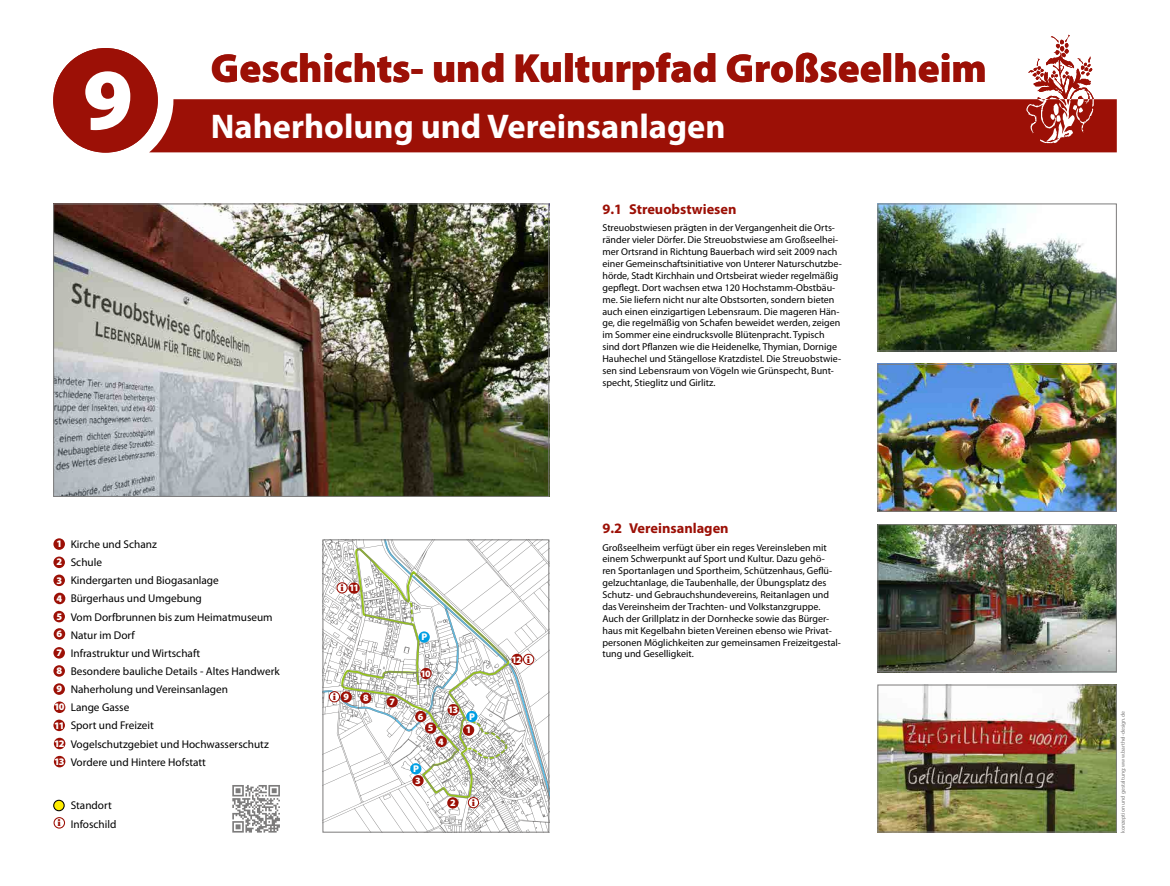
<style>
.page{position:relative;width:1170px;height:886px;background:#fff}
.page>*{position:absolute;margin:0;border:0;box-sizing:border-box;transform-origin:0 0}
.t1{font:900 87.5px "Myriad Pro";color:#fff}
.t2{font:900 40.62px "Myriad Pro";color:#9c1006}
.t3{font:700 34.38px "Myriad Pro";color:#fff}
.headline{font:700 14.38px "Myriad Pro";color:#9c1006}
.t4{font:11.25px/18.1px "Myriad Pro";color:#000}
.lauftext{font:10px/11.9px "Myriad Pro";color:#000}
.t5{font:900 10px "Myriad Pro";color:#fff}
.t6{font:900 9.81px "Myriad Pro";color:#fff}
.t7{font:700 9.81px "URW Bodoni T";color:#9c1006}
.t8{font:5.62px "Myriad Pro";color:#7c7b7b}
.s1{font-weight:900;font-size:10px;color:#fff}
.s2{font-family:"URW Bodoni T";font-weight:700;font-size:10px;color:#9c1006}
</style>
<div class="page">
<div style="left:53px;top:538px;width:12px;height:12px;background:#9c1006;border-radius:50%"></div>
<div style="left:53px;top:556px;width:12px;height:12px;background:#9c1006;border-radius:50%"></div>
<div style="left:53px;top:574px;width:12px;height:12px;background:#9c1006;border-radius:50%"></div>
<div style="left:54px;top:593px;width:11px;height:11px;background:#9c1006;border-radius:50%"></div>
<div style="left:53px;top:611px;width:12px;height:11px;background:#9c1006;border-radius:50%"></div>
<div style="left:54px;top:628px;width:11px;height:12px;background:#9c1006;border-radius:50%"></div>
<div style="left:53px;top:647px;width:12px;height:11px;background:#9c1006;border-radius:50%"></div>
<div style="left:53px;top:665px;width:12px;height:12px;background:#9c1006;border-radius:50%"></div>
<div style="left:53px;top:683px;width:12px;height:12px;background:#9c1006;border-radius:50%"></div>
<div style="left:54px;top:701px;width:11px;height:12px;background:#9c1006;border-radius:50%"></div>
<div style="left:53px;top:719px;width:12px;height:12px;background:#9c1006;border-radius:50%"></div>
<div style="left:54px;top:738px;width:11px;height:11px;background:#9c1006;border-radius:50%"></div>
<div style="left:54px;top:756px;width:11px;height:11px;background:#9c1006;border-radius:50%"></div>
<div style="left:54px;top:800px;width:10px;height:11px;background:#ffed00;border-radius:50%"></div>
<div style="left:53px;top:800px;width:12px;height:11px;border:1px solid #000;border-radius:50%"></div>
<div style="left:54px;top:817px;width:11px;height:11px;border:1px solid #9c1006;border-radius:50%"></div>
<svg style="left:537px;top:541px;width:10px;height:289px"></svg>
<svg style="left:324px;top:541px;width:213px;height:289px"></svg>
<div style="left:322px;top:539px;width:227px;height:293px;border:1px solid #7c7b7b"></div>
<div style="left:447px;top:704px;width:12px;height:11px;background:#9c1006;border-radius:50%"></div>
<svg style="left:232px;top:785px;width:48px;height:47px"></svg>
<div style="left:340px;top:691px;width:12px;height:11px;background:#9c1006;border-radius:50%"></div>
<div style="left:360px;top:692px;width:11px;height:12px;background:#9c1006;border-radius:50%"></div>
<div style="left:386px;top:696px;width:12px;height:11px;background:#9c1006;border-radius:50%"></div>
<div style="left:415px;top:711px;width:11px;height:11px;background:#9c1006;border-radius:50%"></div>
<div style="left:425px;top:722px;width:11px;height:12px;background:#9c1006;border-radius:50%"></div>
<div style="left:435px;top:736px;width:12px;height:11px;background:#9c1006;border-radius:50%"></div>
<div style="left:463px;top:724px;width:11px;height:12px;background:#9c1006;border-radius:50%"></div>
<div style="left:447px;top:797px;width:11px;height:11px;background:#9c1006;border-radius:50%"></div>
<div style="left:412px;top:775px;width:11px;height:11px;background:#9c1006;border-radius:50%"></div>
<div style="left:329px;top:692px;width:10px;height:10px;background:#fff;border-radius:50%"></div>
<div style="left:329px;top:691px;width:11px;height:11px;border:1px solid #9c1006;border-radius:50%"></div>
<div style="left:468px;top:797px;width:10px;height:11px;background:#fff;border-radius:50%"></div>
<div style="left:468px;top:797px;width:11px;height:11px;border:1px solid #9c1006;border-radius:50%"></div>
<div style="left:420px;top:668px;width:11px;height:11px;background:#9c1006;border-radius:50%"></div>
<div style="left:348px;top:582px;width:11px;height:12px;background:#9c1006;border-radius:50%"></div>
<div style="left:511px;top:654px;width:11px;height:11px;background:#9c1006;border-radius:50%"></div>
<div style="left:418px;top:631px;width:12px;height:12px;background:#009fe3;border-radius:50%"></div>
<div style="left:523px;top:654px;width:10px;height:10px;background:#fff;border-radius:50%"></div>
<div style="left:523px;top:654px;width:11px;height:11px;border:1px solid #9c1006;border-radius:50%"></div>
<div style="left:466px;top:711px;width:11px;height:11px;background:#009fe3;border-radius:50%"></div>
<div style="left:410px;top:763px;width:11px;height:11px;background:#009fe3;border-radius:50%"></div>
<div style="left:337px;top:583px;width:10px;height:10px;background:#fff;border-radius:50%"></div>
<div style="left:336px;top:582px;width:12px;height:11px;border:1px solid #9c1006;border-radius:50%"></div>
<div style="left:149px;top:99px;width:967px;height:53px;background:#9c1006"></div>
<div style="left:53px;top:48px;width:105px;height:105px;background:#9c1006;border-radius:50%"></div>
<svg style="left:1026px;top:35px;width:67px;height:108px"></svg>
<img style="left:879px;top:205px;width:235px;height:144px">
<div style="left:877px;top:203px;width:239px;height:148px;border:1px solid #7c7b7b"></div>
<img style="left:879px;top:366px;width:235px;height:144px">
<div style="left:877px;top:364px;width:239px;height:148px;border:1px solid #7c7b7b"></div>
<img style="left:879px;top:526px;width:235px;height:144px">
<div style="left:877px;top:524px;width:239px;height:148px;border:1px solid #7c7b7b"></div>
<img style="left:879px;top:686px;width:235px;height:144px">
<div style="left:877px;top:684px;width:239px;height:148px;border:1px solid #7c7b7b"></div>
<img style="left:55px;top:205px;width:492px;height:290px">
<div style="left:53px;top:203px;width:496px;height:294px;border:1px solid #7c7b7b"></div>
<p class="t1" style="left:83px;top:41px;width:52px">9</p>
<h2 class="t2" style="left:211px;top:41px;width:777px">Geschichts- und Kulturpfad Großseelheim</h2>
<p class="t3" style="left:211px;top:104px;width:516px">Naherholung und Vereinsanlagen</p>
<p class="headline" style="left:602px;top:200px;width:136px">9.1 Streuobstwiesen</p>
<p class="lauftext" style="left:602px;top:222px;width:241px">Streuobstwiesen prägten in der Vergangenheit die Orts&shy;ränder vieler Dörfer. Die Streuobstwiese am Großseelhei&shy;mer Ortsrand in Richtung Bauerbach wird seit 2009 nach einer Gemeinschaftsinitiative von Unterer Naturschutzbe&shy;hörde, Stadt Kirchhain und Ortsbeirat wieder regelmäßig gepflegt. Dort wachsen etwa 120 Hochstamm-Obstbäu&shy;me. Sie liefern nicht nur alte Obstsorten, sondern bieten auch einen einzigartigen Lebensraum. Die mageren Hän&shy;ge, die regelmäßig von Schafen beweidet werden, zeigen im Sommer eine eindrucksvolle Blütenpracht. Typisch sind dort Pflanzen wie die Heidenelke, Thymian, Dornige Hauhechel und Stängellose Kratzdistel. Die Streuobstwie&shy;sen sind Lebensraum von Vögeln wie Grünspecht, Bunt&shy;specht, Stieglitz und Girlitz.</p>
<p class="t4" style="left:54px;top:535px;width:227px"><span class="s1">1</span> Kirche und Schanz<br><span class="s1">2</span> Schule<br><span class="s1">3</span> Kindergarten und Biogasanlage<br><span class="s1">4</span> Bürgerhaus und Umgebung<br><span class="s1">5</span> Vom Dorfbrunnen bis zum Heimatmuseum<br><span class="s1">6</span> Natur im Dorf<br><span class="s1">7</span> Infrastruktur und Wirtschaft<br><span class="s1">8</span> Besondere bauliche Details - Altes Handwerk<br><span class="s1">9</span> Naherholung und Vereinsanlagen<br><span class="s1">10</span> Lange Gasse<br><span class="s1">11</span> Sport und Freizeit<br><span class="s1">12</span> Vogelschutzgebiet und Hochwasserschutz<br><span class="s1">13</span> Vordere und Hintere Hofstatt</p>
<p class="t4" style="left:58px;top:796px;width:60px;text-indent:13px">Standort <span class="s2">i</span> Infoschild</p>
<p class="t7" style="left:340px;top:582px;width:5px">i</p>
<p class="t6" style="left:349px;top:581px;width:12px">11</p>
<p class="t7" style="left:333px;top:691px;width:5px">i</p>
<p class="t6" style="left:343px;top:690px;width:7px">9</p>
<p class="t6" style="left:363px;top:691px;width:7px">8</p>
<p class="t6" style="left:389px;top:695px;width:7px">7</p>
<p class="t6" style="left:421px;top:630px;width:7px">P</p>
<p class="t6" style="left:420px;top:667px;width:12px">10</p>
<p class="t6" style="left:418px;top:710px;width:7px">6</p>
<p class="t6" style="left:428px;top:721px;width:7px">5</p>
<p class="t5" style="left:448px;top:703px;width:12px">13</p>
<p class="t6" style="left:413px;top:762px;width:7px">P</p>
<p class="t6" style="left:415px;top:774px;width:7px">3</p>
<p class="t6" style="left:438px;top:735px;width:7px">4</p>
<p class="t6" style="left:450px;top:796px;width:7px">2</p>
<p class="t6" style="left:469px;top:710px;width:7px">P</p>
<p class="t6" style="left:466px;top:723px;width:7px">1</p>
<p class="t7" style="left:471px;top:797px;width:5px">i</p>
<p class="t7" style="left:527px;top:654px;width:5px">i</p>
<p class="t6" style="left:511px;top:653px;width:12px">12</p>
<p class="headline" style="left:602px;top:519px;width:128px">9.2 Vereinsanlagen</p>
<p class="lauftext" style="left:602px;top:541px;width:240px">Großseelheim verfügt über ein reges Vereinsleben mit einem Schwerpunkt auf Sport und Kultur. Dazu gehö-<br>ren Sportanlagen und Sportheim, Schützenhaus, Geflü&shy;gelzuchtanlage, die Taubenhalle, der Übungsplatz des Schutz- und Gebrauchshundevereins, Reitanlagen und das Vereinsheim der Trachten- und Volkstanzgruppe.<br>Auch der Grillplatz in der Dornhecke sowie das Bürger&shy;haus mit Kegelbahn bieten Vereinen ebenso wie Privat&shy;personen Möglichkeiten zur gemeinsamen Freizeitgestal&shy;tung und Geselligkeit.</p>
<p class="t8" style="left:1119px;top:833px;width:123px;rotate:-90deg">konzeption und gestaltung: www.barthel-design.de</p>
</div>
